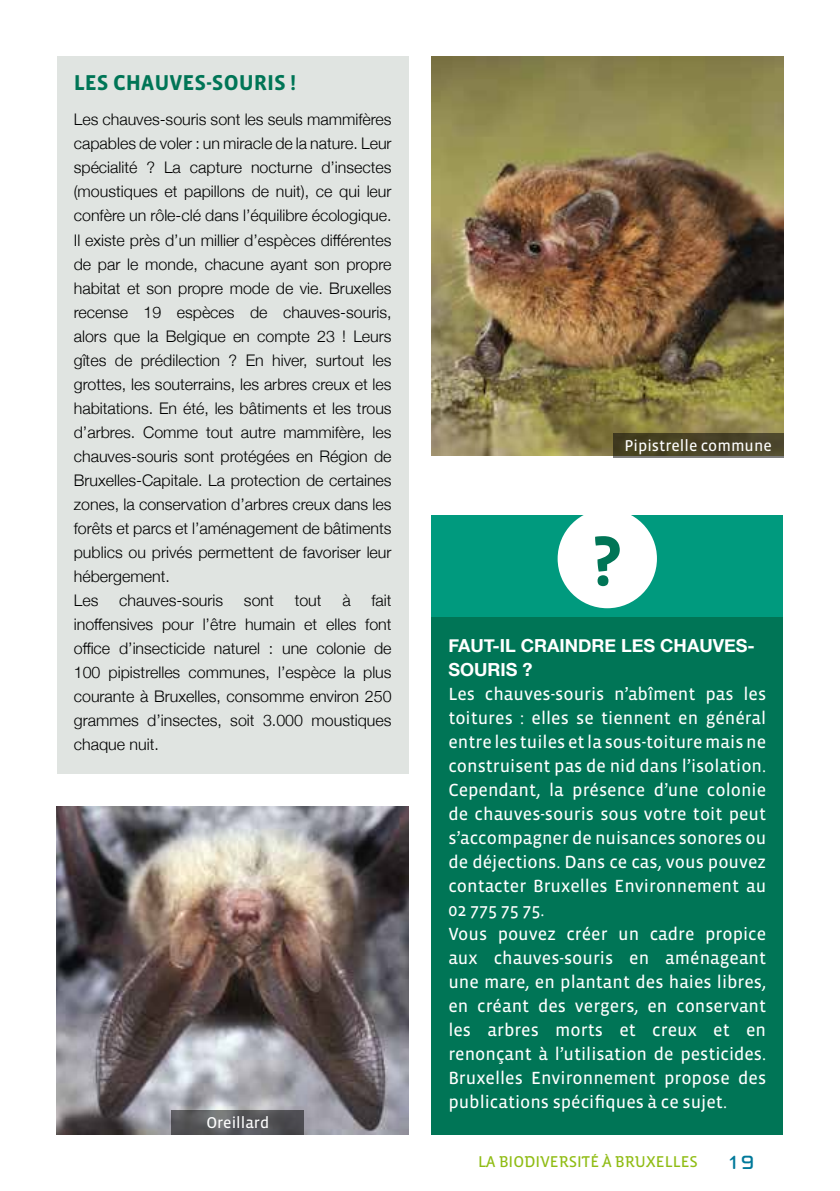
<style>
.page{position:relative;width:840px;height:1191px;background:#fff}
.page>*{position:absolute;margin:0;border:0;box-sizing:border-box;transform-origin:0 0}
.t1{font:700 72px "Vista Sans";color:#007556}
.t2{font:700 22px "Vista Sans";color:#007556}
.t3{font:18px/24px "Vista Sans Reg";color:#fff}
.t4{font:700 18px/24px "Helvetica Neue";color:#fff}
.t5{font:300 16px/24px "Helvetica Neue";color:#000}
.t6{font:16px "Vista Sans Reg";color:#fff}
.t7{font:16px "Vista Sans Alt Reg";color:#8fbc13}
.s1{font-family:"Cholla Unicase";font-size:28px;color:#00799a}
</style>
<div class="page">
<div style="left:57px;top:57px;width:351px;height:717px;background:#e0e4e1"></div>
<img style="left:57px;top:806px;width:351px;height:328px">
<div style="left:431px;top:515px;width:351px;height:102px;background:#009a7e"></div>
<div style="left:557px;top:509px;width:99px;height:99px;background:#fff;border-radius:50%"></div>
<div style="left:431px;top:617px;width:351px;height:517px;background:#007556"></div>
<img style="left:431px;top:57px;width:351px;height:398px">
<div style="left:612px;top:433px;width:170px;height:24px;background:#484225"></div>
<svg style="left:171px;top:1110px;width:133px;height:24px;background:#58585b"></svg>
<h2 class="t2" style="left:74px;top:71px;width:224px">LES CHAUVES-SOURIS !</h2>
<p class="t5" style="left:74px;top:107px;width:319px">Les chauves-souris sont les seuls mammifères capables de voler : un miracle de la nature. Leur spécialité ? La capture nocturne d’insectes (moustiques et papillons de nuit), ce qui leur confère un rôle-clé dans l’équilibre écologique.<br>Il existe près d’un millier d’espèces différentes de par le monde, chacune ayant son propre habitat et son propre mode de vie. Bruxelles recense 19 espèces de chauves-souris, alors que la Belgique en compte 23 ! Leurs gîtes de prédilection ? En hiver, surtout les grottes, les souterrains, les arbres creux et les habitations. En été, les bâtiments et les trous d’arbres. Comme tout autre mammifère, les chauves-souris sont protégées en Région de Bruxelles-Capitale. La protection de certaines zones, la conservation d’arbres creux dans les forêts et parcs et l’aménagement de bâtiments publics ou privés permettent de favoriser leur hébergement.<br>Les</p>
<p class="t5" style="left:119px;top:587px;width:105px">chauves-souris</p>
<p class="t5" style="left:244px;top:587px;width:31px">sont</p>
<p class="t5" style="left:294px;top:587px;width:28px">tout</p>
<p class="t5" style="left:342px;top:587px;width:10px">à</p>
<p class="t5" style="left:74px;top:587px;width:319px;text-align:justify;text-indent:297px">fait inoffensives pour l’être humain et elles font office d’insecticide naturel : une colonie de 100 pipistrelles communes, l’espèce la plus courante à Bruxelles, consomme environ 250 grammes d’insectes, soit 3.000 moustiques chaque nuit.</p>
<p class="t6" style="left:206px;top:1114px;width:64px">Oreillard</p>
<p class="t6" style="left:624px;top:437px;width:149px">Pipistrelle commune</p>
<h1 class="t1" style="left:592px;top:524px;width:31px">?</h1>
<p class="t4" style="left:448px;top:634px;width:308px">FAUT-IL CRAINDRE LES CHAUVES-<br>SOURIS ?</p>
<p class="t3" style="left:448px;top:682px;width:319px">Les chauves-souris n’abîment pas les toitures : elles se tiennent en général entre les tuiles et la sous-toiture mais ne construisent pas de nid dans l’isolation.<br>Cependant, la présence d’une colonie de chauves-souris sous votre toit peut s’accompagner de nuisances sonores ou de déjections. Dans ce cas, vous pouvez contacter Bruxelles Environnement au 02 775 75 75.<br>Vous pouvez créer un cadre propice aux chauves-souris en aménageant une mare, en plantant des haies libres, en créant des vergers, en conservant les arbres morts et creux et en renonçant à l’utilisation de pesticides.<br>Bruxelles Environnement propose des publications spécifiques à ce sujet.</p>
<p class="t7" style="left:478px;top:1153px;width:278px">LA BIODIVERSITÉ À BRUXELLES <span class="s1">19</span></p>
</div>
